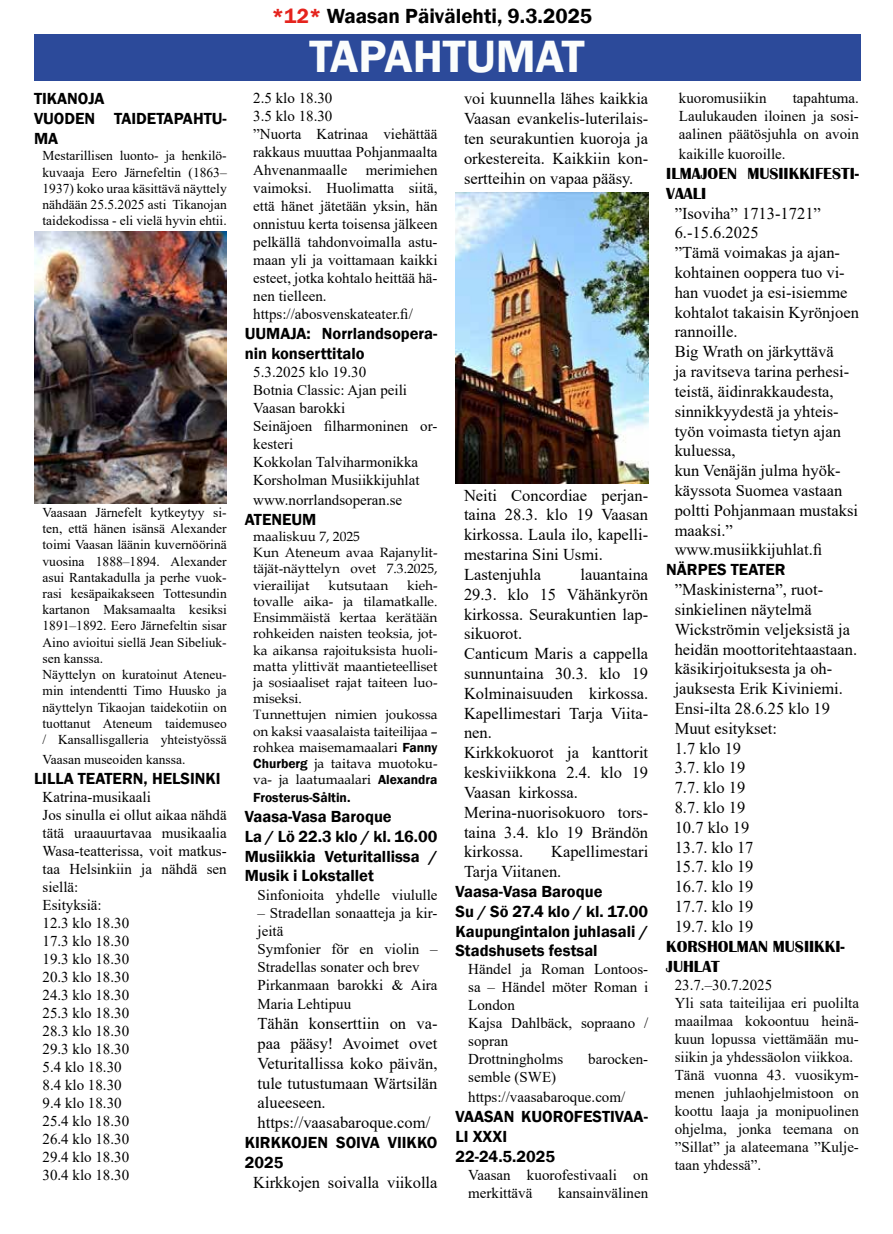
<style>
.page{position:relative;width:893px;height:1234px;background:#fff}
.page>*{position:absolute;margin:0;border:0;box-sizing:border-box;transform-origin:0 0}
.t1{font:600 46.5px "Franklin Gothic";color:#fbfdfc}
.t2{font:600 21px "Franklin Gothic";color:#000}
.t3{font:16.5px/19.8px "Times New Roman";color:#000}
.t4{font:600 16.5px/19.8px "Franklin Gothic";color:#000}
.t5{font:700 16.5px/19.8px "Britannic";color:#000}
.t6{font:15px/18px "Times New Roman";color:#000}
.t7{font:15px/18px "Times New Roman";color:#040505}
.t8{font:13.5px/16.2px "Times New Roman";color:#000;text-align:justify}
.t9{font:13.5px/16.2px "Book Antiqua";color:#000}
.t10{font:600 13.5px "Franklin Gothic";color:#000}
.s1{color:#e5231d}
.s2{font-family:"Franklin Gothic";font-weight:600}
</style>
<div class="page">
<div style="left:34px;top:34px;width:826px;height:47px;background:#2c4a9a"></div>
<img style="left:455px;top:192px;width:193px;height:291px">
<img style="left:34px;top:232px;width:193px;height:271px">
<p class="t4" style="left:34px;top:89px;width:194px">TIKANOJA<br>VUODEN TAIDETAPAHTU-<br>MA</p>
<p class="t8" style="left:43px;top:147px;width:186px">Mestarillisen luonto- ja henkilö&shy;kuvaaja Eero Järnefeltin (1863– 1937) koko uraa käsittävä näyttely nähdään 25.5.2025 asti Tikanojan taidekodissa - eli vielä hyvin ehtii.</p>
<p class="t8" style="left:43px;top:504px;width:186px;text-align:left">Vaasaan Järnefelt kytkeytyy si&shy;ten, että hänen isänsä Alexander toimi Vaasan läänin kuvernöörinä vuosina 1888–1894. Alexander asui Rantakadulla ja perhe vuok&shy;rasi kesäpaikakseen Tottesundin kartanon Maksamaalta kesiksi<br>1891–1892. Eero Järnefeltin sisar<br>Aino avioitui siellä Jean Sibeliuk&shy;sen kanssa.<br>Näyttelyn on kuratoinut Ateneu&shy;min intendentti Timo Huusko ja näyttelyn Tikaojan taidekotiin on tuottanut Ateneum taidemuseo / Kansallisgalleria yhteistyössä</p>
<p class="t8" style="left:43px;top:750px;width:144px">Vaasan museoiden kanssa.</p>
<p class="t4" style="left:34px;top:768px;width:188px">LILLA TEATERN, HELSINKI</p>
<p class="t6" style="left:43px;top:786px;width:186px">Katrina-musikaali<br>Jos sinulla ei ollut aikaa nähdä tätä uraauurtavaa musikaalia<br>Wasa-teatterissa, voit matkus&shy;taa Helsinkiin ja nähdä sen siellä:<br>Esityksiä:<br>12.3 klo 18.30<br>17.3 klo 18.30<br>19.3 klo 18.30<br>20.3 klo 18.30<br>24.3 klo 18.30<br>25.3 klo 18.30<br>28.3 klo 18.30<br>29.3 klo 18.30<br>5.4 klo 18.30<br>8.4 klo 18.30<br>9.4 klo 18.30<br>25.4 klo 18.30<br>26.4 klo 18.30<br>29.4 klo 18.30<br>30.4 klo 18.30</p>
<p class="t2" style="left:272px;top:3px;width:322px"><span class="s1">*12*</span> Waasan Päivälehti, 9.3.2025</p>
<h1 class="t1" style="left:309px;top:28px;width:277px">TAPAHTUMAT</h1>
<p class="t6" style="left:253px;top:89px;width:186px">2.5 klo 18.30<br>3.5 klo 18.30<br>”Nuorta Katrinaa viehättää rakkaus muuttaa Pohjanmaalta<br>Ahvenanmaalle merimiehen vaimoksi. Huolimatta siitä, että hänet jätetään yksin, hän onnistuu kerta toisensa jälkeen pelkällä tahdonvoimalla astu&shy;maan yli ja voittamaan kaikki esteet, jotka kohtalo heittää hä&shy;nen tielleen. https://abosvenskateater.fi/</p>
<p class="t4" style="left:245px;top:324px;width:194px">UUMAJA: Norrlandsopera&shy;nin konserttitalo</p>
<p class="t6" style="left:253px;top:362px;width:186px">5.3.2025 klo 19.30<br>Botnia Classic: Ajan peili<br>Vaasan barokki<br>Seinäjoen filharmoninen or&shy;kesteri<br>Kokkolan Talviharmonikka<br>Korsholman Musiikkijuhlat</p>
<p class="t6" style="left:253px;top:490px;width:150px">www.norrlandsoperan.se</p>
<p class="t4" style="left:245px;top:509px;width:73px">ATENEUM</p>
<p class="t9" style="left:253px;top:528px;width:186px">maaliskuu 7, 2025<br>Kun Ateneum avaa Rajanylit&shy;täjät-näyttelyn ovet 7.3.2025, vierailijat</p>
<p class="t9" style="left:253px;top:576px;width:186px;text-indent:154px">kieh&shy;tovalle aika- ja tilamatkalle.<br>Ensimmäistä kertaa kerätään rohkeiden naisten teoksia, jot&shy;ka aikansa rajoituksista huoli&shy;matta ylittivät maantieteelliset ja sosiaaliset rajat taiteen luo&shy;miseksi.<br>Tunnettujen nimien joukossa on kaksi vaasalaista taiteilijaa – rohkea maisemamaalari <span class="s2">Fanny<br>Churberg</span> ja taitava muotoku&shy;va- ja laatumaalari <span class="s2">Alexandra</span></p>
<p class="t10" style="left:253px;top:789px;width:99px">Frosterus-Såltin.</p>
<p class="t4" style="left:245px;top:806px;width:194px">Vaasa-Vasa Baroque<br>La / Lö 22.3 klo / kl. 16.00<br>Musiikkia Veturitallissa /<br>Musik i Lokstallet</p>
<p class="t6" style="left:257px;top:884px;width:181px">Sinfonioita yhdelle viululle</p>
<p class="t6" style="left:257px;top:902px;width:181px">– Stradellan sonaatteja ja kir&shy;jeitä<br>Symfonier för en violin –<br>Stradellas sonater och brev<br>Pirkanmaan barokki &amp; Aira</p>
<p class="t6" style="left:257px;top:994px;width:95px">Maria Lehtipuu</p>
<p class="t3" style="left:257px;top:1012px;width:181px">Tähän konserttiin on va&shy;paa pääsy! Avoimet ovet<br>Veturitallissa koko päivän, tule tutustumaan Wärtsilän alueeseen. https://vaasabaroque.com/</p>
<p class="t4" style="left:245px;top:1132px;width:194px">KIRKKOJEN SOIVA VIIKKO<br>2025</p>
<p class="t3" style="left:253px;top:1171px;width:186px">Kirkkojen soivalla viikolla</p>
<p class="t9" style="left:328px;top:576px;width:61px">kutsutaan</p>
<p class="t3" style="left:464px;top:88px;width:186px;text-align:justify">voi kuunnella lähes kaikkia Vaasan evankelis-luterilais&shy;ten seurakuntien kuoroja ja orkestereita. Kaikkiin kon&shy;sertteihin on vapaa pääsy.</p>
<p class="t3" style="left:464px;top:484px;width:186px">Neiti Concordiae perjan&shy;taina 28.3. klo 19 Vaasan kirkossa. Laula ilo, kapelli&shy;mestarina Sini Usmi.<br>Lastenjuhla</p>
<p class="t3" style="left:464px;top:564px;width:186px;text-indent:116px">lauantaina<br>29.3. klo 15 Vähänkyrön kirkossa. Seurakuntien lap&shy;sikuorot.<br>Canticum Maris a cappella sunnuntaina 30.3. klo 19<br>Kolminaisuuden kirkossa.<br>Kapellimestari Tarja Viita&shy;nen.<br>Kirkkokuorot ja kanttorit keskiviikkona 2.4. klo 19<br>Vaasan kirkossa.<br>Merina-nuorisokuoro tors&shy;taina 3.4. klo 19 Brändön kirkossa.</p>
<p class="t3" style="left:464px;top:841px;width:186px;text-indent:87px">Kapellimestari<br>Tarja Viitanen.</p>
<p class="t4" style="left:455px;top:881px;width:194px">Vaasa-Vasa Baroque<br>Su / Sö 27.4 klo / kl. 17.00<br>Kaupungintalon juhlasali /<br>Stadshusets festsal</p>
<p class="t6" style="left:468px;top:959px;width:181px">Händel ja Roman Lontoos&shy;sa – Händel möter Roman i<br>London<br>Kajsa Dahlbäck, sopraano / sopran<br>Drottningholms</p>
<p class="t6" style="left:588px;top:1049px;width:61px">barocken-</p>
<p class="t6" style="left:468px;top:1066px;width:159px;line-height:19.8px">semble (SWE) https://vaasabaroque.com/</p>
<p class="t4" style="left:455px;top:1106px;width:194px">VAASAN KUOROFESTIVAA-<br>LI XXXI<br>22-24.5.2025</p>
<p class="t6" style="left:468px;top:1164px;width:181px">Vaasan kuorofestivaali on merkittävä</p>
<p class="t6" style="left:558px;top:1182px;width:91px">kansainvälinen</p>
<p class="t6" style="left:679px;top:89px;width:181px;text-align:justify;text-indent:114px">tapahtuma.<br>Laulukauden iloinen ja sosi&shy;aalinen päätösjuhla on avoin</p>
<p class="t6" style="left:679px;top:145px;width:108px">kaikille kuoroille.</p>
<p class="t5" style="left:666px;top:164px;width:194px">ILMAJOEN MUSIIKKIFESTI-<br>VAALI</p>
<p class="t3" style="left:675px;top:202px;width:186px">”Isoviha” 1713-1721”<br>6.-15.6.2025<br>”Tämä voimakas ja ajan&shy;kohtainen ooppera tuo vi&shy;han vuodet ja esi-isiemme kohtalot takaisin Kyrönjoen rannoille.<br>Big Wrath on järkyttävä<br>ja ravitseva tarina perhesi&shy;teistä, äidinrakkaudesta, sinnikkyydestä ja yhteis&shy;työn voimasta tietyn ajan kuluessa,<br>kun Venäjän julma hyök&shy;käyssota Suomea vastaan poltti Pohjanmaan mustaksi maaksi.” www.musiikkijuhlat.fi</p>
<p class="t4" style="left:666px;top:560px;width:121px">NÄRPES TEATER</p>
<p class="t3" style="left:675px;top:579px;width:184px">”Maskinisterna”, ruot&shy;sinkielinen näytelmä<br>Wickströmin veljeksistä ja heidän moottoritehtaastaan. käsikirjoituksesta ja oh&shy;jauksesta Erik Kiviniemi.<br>Ensi-ilta 28.6.25 klo 19<br>Muut esitykset:<br>1.7 klo 19<br>3.7. klo 19<br>7.7. klo 19<br>8.7. klo 19<br>10.7 klo 19<br>13.7. klo 17<br>15.7. klo 19<br>16.7. klo 19<br>17.7. klo 19<br>19.7. klo 19</p>
<p class="t5" style="left:666px;top:936px;width:180px">KORSHOLMAN MUSIIKKI-<br>JUHLAT</p>
<p class="t6" style="left:675px;top:974px;width:99px">23.7.–30.7.2025</p>
<p class="t7" style="left:675px;top:992px;width:186px">Yli sata taiteilijaa eri puolilta maailmaa kokoontuu heinä&shy;kuun lopussa viettämään mu&shy;siikin ja yhdessäolon viikkoa.<br>Tänä vuonna 43. vuosikym&shy;menen juhlaohjelmistoon on koottu laaja ja monipuolinen ohjelma, jonka teemana on ”Sillat” ja alateemana ”Kulje&shy;taan yhdessä”.</p>
<p class="t6" style="left:679px;top:89px;width:89px">kuoromusiikin</p>
</div>
